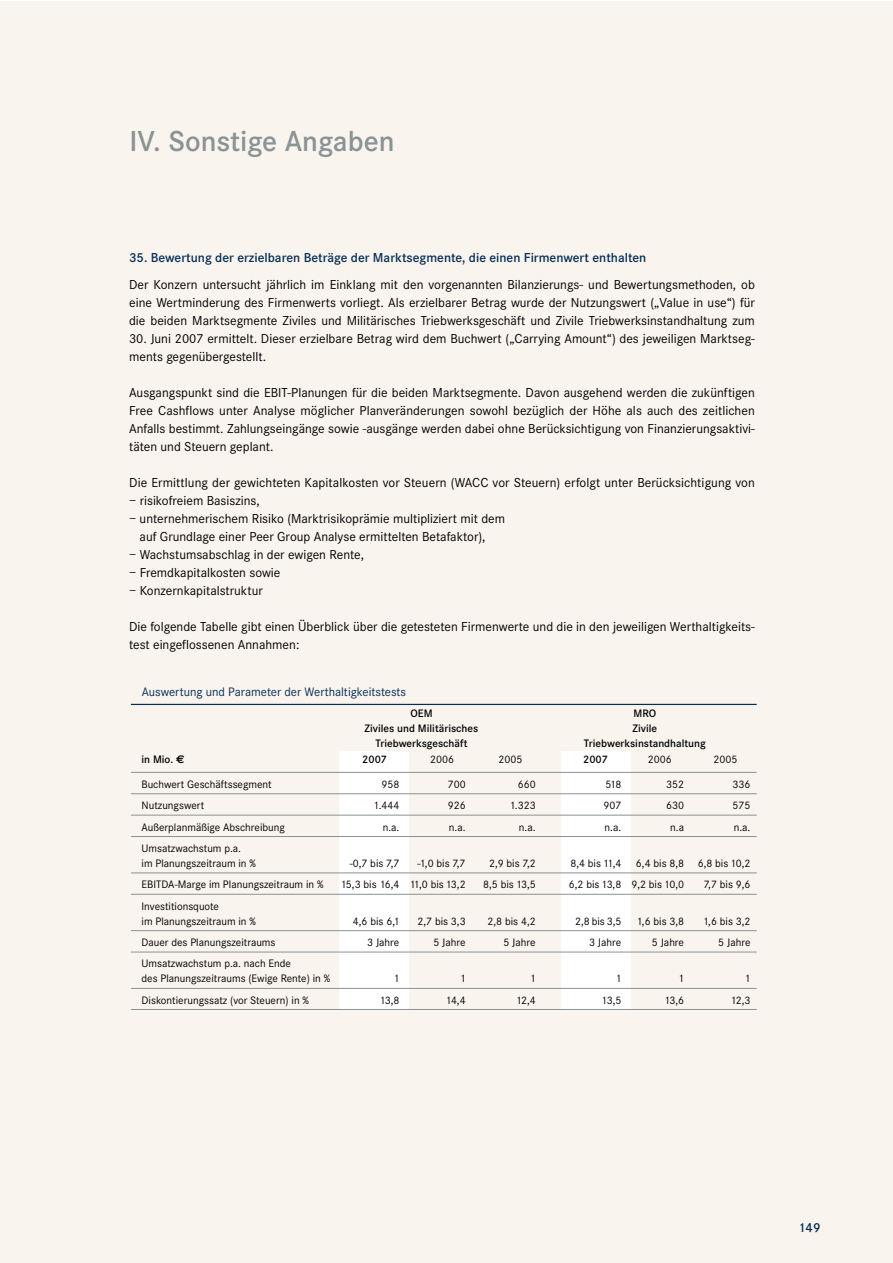
<style>
.page{position:relative;width:893px;height:1263px;background:#fff}
.page>*{position:absolute;margin:0;border:0;box-sizing:border-box;transform-origin:0 0}
.t1{font:600 30px "Corporate S";color:#8a9396}
.t2{font:13.5px/18px "Corporate S";color:#000}
.t3{font:600 13.5px "Corporate S";color:#052d56}
.t4{font:12.75px "Corporate S";color:#052d56}
.t5{font:11.25px/15px "Corporate S";color:#000}
.t6{font:600 11.25px "Corporate S";color:#000}
.t7{font:11.25px "Corporate S";letter-spacing:-.025em;color:#000}
.s1{font-family:"Euro Sans";font-weight:700}
</style>
<div class="page">
<div style="left:0;top:1px;width:892px;height:1262px;background:#f9f4ed"></div>
<div style="left:339px;top:751px;width:69px;height:258px;background:#fff"></div>
<div style="left:561px;top:751px;width:69px;height:258px;background:#fff"></div>
<hr style="left:131px;top:772px;width:626px;height:1px;background:#8a9396">
<hr style="left:131px;top:793px;width:626px;height:1px;background:#8a9396">
<hr style="left:131px;top:815px;width:626px;height:1px;background:#8a9396">
<hr style="left:131px;top:836px;width:626px;height:1px;background:#8a9396">
<hr style="left:131px;top:872px;width:626px;height:1px;background:#8a9396">
<hr style="left:131px;top:894px;width:626px;height:1px;background:#8a9396">
<hr style="left:131px;top:930px;width:626px;height:1px;background:#8a9396">
<hr style="left:131px;top:952px;width:626px;height:1px;background:#8a9396">
<hr style="left:131px;top:988px;width:626px;height:1px;background:#8a9396">
<hr style="left:131px;top:1009px;width:626px;height:1px;background:#8a9396">
<hr style="left:131px;top:704px;width:626px;height:1px;background:#052d56">
<h1 class="t1" style="left:129px;top:131px;width:267px">IV. Sonstige Angaben</h1>
<p class="t3" style="left:129px;top:253px;width:519px">35. Bewertung der erzielbaren Beträge der Marktsegmente, die einen Firmenwert enthalten</p>
<p class="t2" style="left:129px;top:277px;width:627px;text-align:justify">Der Konzern untersucht jährlich im Einklang mit den vorgenannten Bilanzierungs- und Bewertungsmethoden, ob eine Wertminderung des Firmenwerts vorliegt. Als erzielbarer Betrag wurde der Nutzungswert („Value in use“) für die beiden Marktsegmente Ziviles und Militärisches Triebwerksgeschäft und Zivile Triebwerksinstandhaltung zum</p>
<p class="t2" style="left:129px;top:331px;width:627px">30. Juni 2007 ermittelt. Dieser erzielbare Betrag wird dem Buchwert („Carrying Amount“) des jeweiligen Marktseg&shy;ments gegenübergestellt.</p>
<p class="t2" style="left:129px;top:385px;width:627px;text-align:justify">Ausgangspunkt sind die EBIT-Planungen für die beiden Marktsegmente. Davon ausgehend werden die zukünftigen Free Cashflows unter Analyse möglicher Planveränderungen sowohl bezüglich der Höhe als auch des zeitlichen Anfalls bestimmt. Zahlungseingänge sowie -ausgänge werden dabei ohne Berücksichtigung von Finanzierungsaktivi&shy;täten und Steuern geplant.</p>
<p class="t2" style="left:129px;top:475px;width:627px">Die Ermittlung der gewichteten Kapitalkosten vor Steuern (WACC vor Steuern) erfolgt unter Berücksichtigung von</p>
<p class="t2" style="left:129px;top:493px;width:132px">– risikofreiem Basiszins,</p>
<p class="t2" style="left:140px;top:511px;width:367px;text-indent:-11px">– unternehmerischem Risiko (Marktrisikoprämie multipliziert mit dem auf Grundlage einer Peer Group Analyse ermittelten Betafaktor),</p>
<p class="t2" style="left:129px;top:547px;width:236px">– Wachstumsabschlag in der ewigen Rente,</p>
<p class="t2" style="left:129px;top:565px;width:153px">– Fremdkapitalkosten sowie</p>
<p class="t2" style="left:129px;top:583px;width:135px">– Konzernkapitalstruktur</p>
<p class="t2" style="left:129px;top:619px;width:627px">Die folgende Tabelle gibt einen Überblick über die getesteten Firmenwerte und die in den jeweiligen Werthaltigkeits&shy;test eingeflossenen Annahmen:</p>
<p class="t4" style="left:142px;top:686px;width:266px">Auswertung und Parameter der Werthaltigkeitstests</p>
<p class="t6" style="left:410px;top:709px;width:24px">OEM</p>
<p class="t6" style="left:633px;top:709px;width:24px">MRO</p>
<p class="t6" style="left:365px;top:724px;width:115px">Ziviles und Militärisches</p>
<p class="t6" style="left:632px;top:724px;width:26px">Zivile</p>
<p class="t6" style="left:375px;top:739px;width:94px">Triebwerksgeschäft</p>
<p class="t6" style="left:584px;top:739px;width:123px">Triebwerksinstandhaltung</p>
<p class="t6" style="left:142px;top:755px;width:45px">in Mio. <span class="s1">€</span></p>
<p class="t6" style="left:362px;top:755px;width:26px">2007</p>
<p class="t5" style="left:430px;top:753px;width:26px">2006</p>
<p class="t5" style="left:498px;top:753px;width:26px">2005</p>
<p class="t6" style="left:583px;top:755px;width:26px">2007</p>
<p class="t5" style="left:648px;top:753px;width:26px">2006</p>
<p class="t5" style="left:713px;top:753px;width:26px">2005</p>
<p class="t5" style="left:142px;top:777px;width:132px">Buchwert Geschäftssegment</p>
<p class="t5" style="left:381px;top:777px;width:19px">958</p>
<p class="t5" style="left:448px;top:777px;width:19px">700</p>
<p class="t5" style="left:518px;top:777px;width:19px">660</p>
<p class="t5" style="left:606px;top:777px;width:17px">518</p>
<p class="t5" style="left:666px;top:777px;width:19px">352</p>
<p class="t5" style="left:732px;top:777px;width:19px">336</p>
<p class="t5" style="left:142px;top:799px;width:64px">Nutzungswert</p>
<p class="t5" style="left:373px;top:799px;width:28px">1.444</p>
<p class="t5" style="left:448px;top:799px;width:19px">926</p>
<p class="t5" style="left:509px;top:799px;width:28px">1.323</p>
<p class="t5" style="left:603px;top:799px;width:19px">907</p>
<p class="t5" style="left:666px;top:799px;width:19px">630</p>
<p class="t5" style="left:732px;top:799px;width:19px">575</p>
<p class="t5" style="left:142px;top:820px;width:145px">Außerplanmäßige Abschreibung</p>
<p class="t5" style="left:383px;top:820px;width:18px">n.a.</p>
<p class="t5" style="left:449px;top:820px;width:18px">n.a.</p>
<p class="t5" style="left:519px;top:820px;width:18px">n.a.</p>
<p class="t5" style="left:605px;top:820px;width:18px">n.a.</p>
<p class="t5" style="left:670px;top:820px;width:15px">n.a</p>
<p class="t5" style="left:734px;top:820px;width:18px">n.a.</p>
<p class="t5" style="left:142px;top:841px;width:116px">Umsatzwachstum p.a.<br>im Planungszeitraum in %</p>
<p class="t5" style="left:350px;top:856px;width:51px">-0,7 bis 7,7</p>
<p class="t5" style="left:417px;top:856px;width:50px">-1,0 bis 7,7</p>
<p class="t5" style="left:489px;top:856px;width:48px">2,9 bis 7,2</p>
<p class="t5" style="left:570px;top:856px;width:52px">8,4 bis 11,4</p>
<p class="t5" style="left:636px;top:856px;width:116px">6,4 bis 8,8 6,8 bis 10,2</p>
<p class="t5" style="left:142px;top:878px;width:183px">EBITDA-Marge im Planungszeitraum in %</p>
<p class="t7" style="left:340px;top:880px;width:127px">15,3 bis 16,4 11,0 bis 13,2</p>
<p class="t5" style="left:483px;top:878px;width:54px">8,5 bis 13,5</p>
<p class="t5" style="left:569px;top:878px;width:117px">6,2 bis 13,8 9,2 bis 10,0</p>
<p class="t5" style="left:704px;top:878px;width:48px">7,7 bis 9,6</p>
<p class="t5" style="left:142px;top:899px;width:116px">Investitionsquote<br>im Planungszeitraum in %</p>
<p class="t5" style="left:353px;top:914px;width:48px">4,6 bis 6,1</p>
<p class="t5" style="left:418px;top:914px;width:50px">2,7 bis 3,3</p>
<p class="t5" style="left:488px;top:914px;width:50px">2,8 bis 4,2</p>
<p class="t5" style="left:575px;top:914px;width:48px">2,8 bis 3,5</p>
<p class="t5" style="left:636px;top:914px;width:49px">1,6 bis 3,8</p>
<p class="t5" style="left:703px;top:914px;width:49px">1,6 bis 3,2</p>
<p class="t5" style="left:142px;top:935px;width:135px">Dauer des Planungszeitraums</p>
<p class="t5" style="left:367px;top:935px;width:34px">3 Jahre</p>
<p class="t5" style="left:433px;top:935px;width:34px">5 Jahre</p>
<p class="t5" style="left:503px;top:935px;width:34px">5 Jahre</p>
<p class="t5" style="left:589px;top:935px;width:34px">3 Jahre</p>
<p class="t5" style="left:652px;top:935px;width:34px">5 Jahre</p>
<p class="t5" style="left:718px;top:935px;width:34px">5 Jahre</p>
<p class="t5" style="left:142px;top:957px;width:190px">Umsatzwachstum p.a. nach Ende<br>des Planungszeitraums (Ewige Rente) in %</p>
<p class="t5" style="left:393px;top:972px;width:7px">1</p>
<p class="t5" style="left:460px;top:972px;width:7px">1</p>
<p class="t5" style="left:530px;top:972px;width:7px">1</p>
<p class="t5" style="left:615px;top:972px;width:7px">1</p>
<p class="t5" style="left:678px;top:972px;width:7px">1</p>
<p class="t5" style="left:744px;top:972px;width:7px">1</p>
<p class="t5" style="left:142px;top:993px;width:169px">Diskontierungssatz (vor Steuern) in %</p>
<p class="t5" style="left:379px;top:993px;width:22px">13,8</p>
<p class="t5" style="left:446px;top:993px;width:22px">14,4</p>
<p class="t5" style="left:516px;top:993px;width:22px">12,4</p>
<p class="t5" style="left:601px;top:993px;width:22px">13,5</p>
<p class="t5" style="left:664px;top:993px;width:22px">13,6</p>
<p class="t5" style="left:730px;top:993px;width:22px">12,3</p>
<p class="t3" style="left:798px;top:1223px;width:24px">149</p>
</div>
